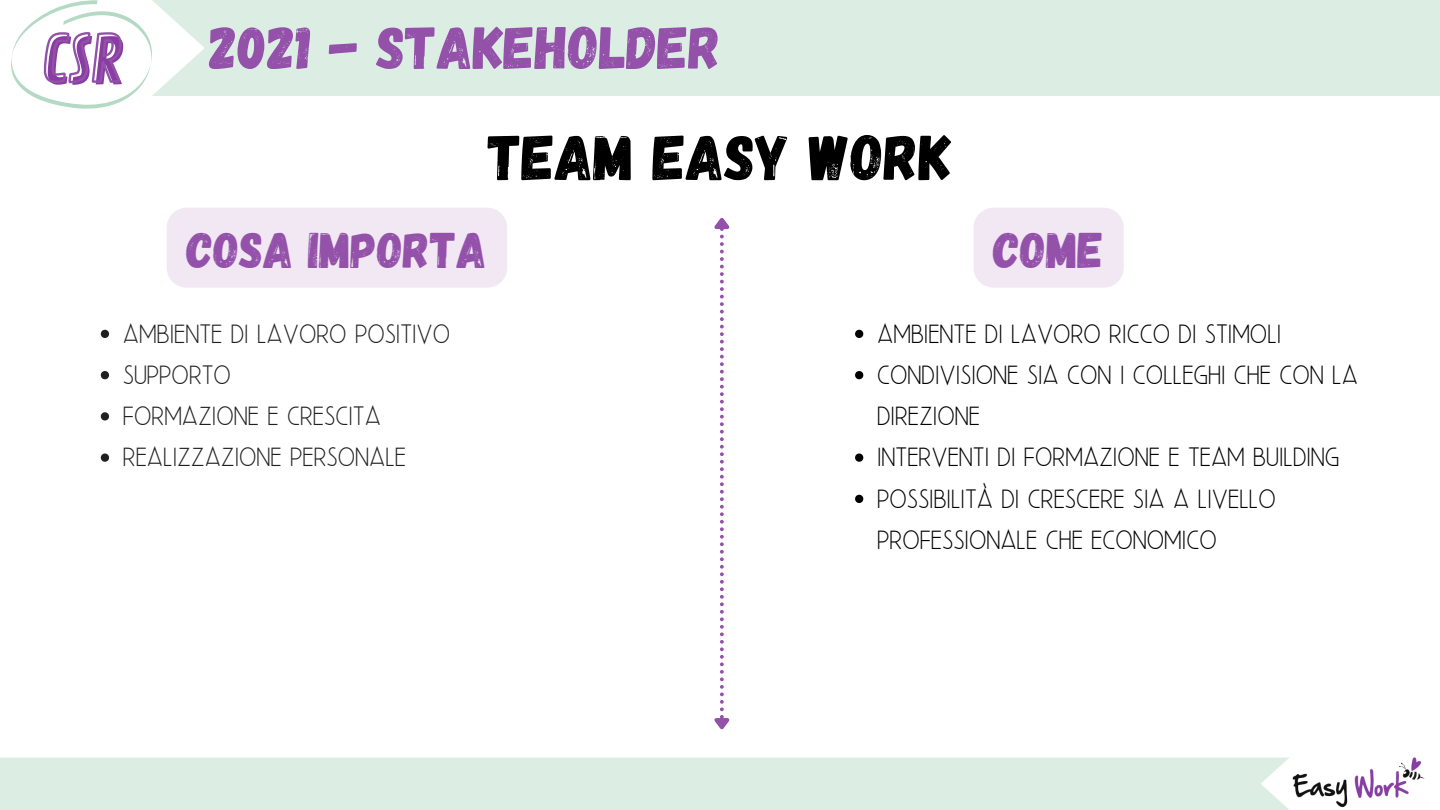
<style>
.page{position:relative;width:1440px;height:810px;background:#fff}
.page>*{position:absolute;margin:0;border:0;box-sizing:border-box;transform-origin:0 0}
.t1{font:64px "Gagalin";color:#000}
.t2{font:62.9px "Contrail One";color:#893da2}
.t3{font:60px "Gagalin";color:#9451aa}
.t4{font:50px "Gagalin";color:#9451aa}
.t5{font:28px/41.2px "Beauty Salon Sans";color:#000}
.t6{font:28px/41.2px "Beauty Salon Sans";color:#202021}
</style>
<div class="page">
<img style="left:1292px;top:757px;width:133px;height:51px">
<div style="left:1349px;top:799px;width:79px;height:11px;background:#fefefe"></div>
<svg style="left:11px;top:0;width:141px;height:109px"></svg>
<div style="left:152px;top:0;width:1288px;height:96px;background:#dcede3"></div>
<div style="left:0;top:757px;width:1289px;height:53px;background:#dcede3"></div>
<svg style="left:101px;top:330px;width:8px;height:8px"></svg>
<svg style="left:101px;top:371px;width:8px;height:8px"></svg>
<svg style="left:101px;top:412px;width:8px;height:9px"></svg>
<svg style="left:101px;top:454px;width:8px;height:8px"></svg>
<div style="left:167px;top:208px;width:340px;height:80px;background:#f1e8f4"></div>
<div style="left:974px;top:208px;width:150px;height:80px;background:#f1e8f4"></div>
<svg style="left:855px;top:330px;width:8px;height:8px"></svg>
<svg style="left:855px;top:371px;width:8px;height:8px"></svg>
<svg style="left:855px;top:454px;width:8px;height:8px"></svg>
<svg style="left:855px;top:495px;width:8px;height:8px"></svg>
<svg style="left:714px;top:217px;width:16px;height:513px"></svg>
<h2 class="t2" style="left:44px;top:25px;width:82px">CSR</h2>
<h3 class="t3" style="left:210px;top:9px;width:513px">2021 - STAKEHOLDER</h3>
<h1 class="t1" style="left:488px;top:116px;width:465px">TEAM EASY WORK</h1>
<h3 class="t4" style="left:187px;top:218px;width:302px">COSA IMPORTA</h3>
<h3 class="t4" style="left:994px;top:218px;width:112px">COME</h3>
<p class="t6" style="left:123px;top:313px;width:329px">AMBIENTE DI LAVORO POSITIVO<br>SUPPORTO<br>FORMAZIONE E CRESCITA<br>REALIZZAZIONE PERSONALE</p>
<p class="t5" style="left:877px;top:313px;width:482px">AMBIENTE DI LAVORO RICCO DI STIMOLI<br>CONDIVISIONE SIA CON I COLLEGHI CHE CON LA<br>DIREZIONE<br>INTERVENTI DI FORMAZIONE E TEAM BUILDING<br>POSSIBILITÀ DI CRESCERE SIA A LIVELLO<br>PROFESSIONALE CHE ECONOMICO</p>
</div>
